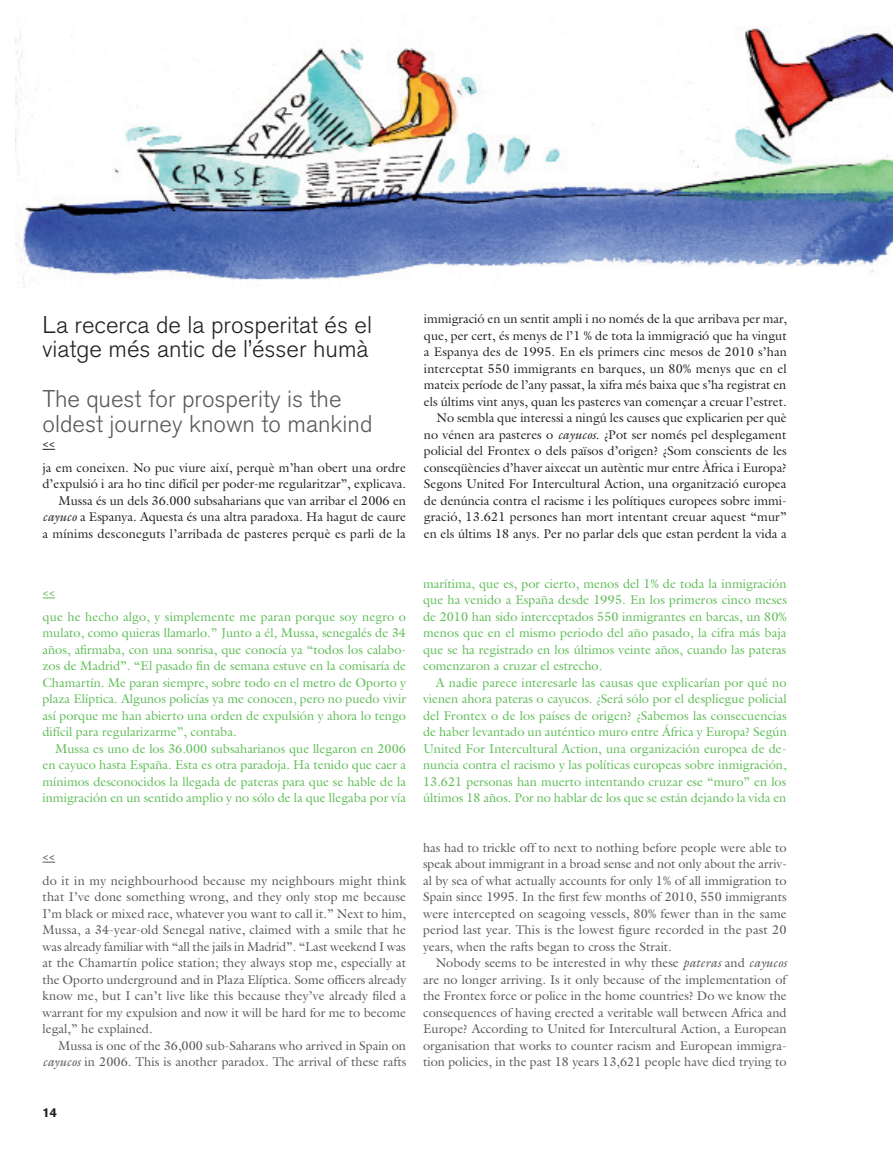
<style>
.page{position:relative;width:893px;height:1149px;background:#fff}
.page>*{position:absolute;margin:0;border:0;box-sizing:border-box;transform-origin:0 0}
.DESTACADO_LIGHT_16{font:300 24px/24.8px "Akzidenz Grotesk BE";color:#231f20}
.DESTACADO_LIGHT_16-2{font:300 24px/24.8px "Akzidenz Grotesk BE";color:#57585a}
.TXT_LECTURA_ENG{font:12.75px/16.5px "Galliard";color:#57585a;text-align:justify}
.TXT_LECTURA_CAST{font:12.75px/16.5px "Galliard";color:#5ebc55;text-align:justify}
.TXT_LECTURA_CAT{font:12.75px/16.5px "Galliard";color:#231f20;text-align:justify}
.t1{font:700 12.75px "Akzidenz Grotesk BE";color:#231f20}
.TXT_LECTURA_CAST-2{font:700 10.5px "Galliard";color:#57585a}
.TXT_LECTURA_CAST-3{font:700 10.5px "Galliard";color:#5ebc55}
.TXT_LECTURA_CAST-4{font:700 10.5px "Galliard";color:#231f20}
.s1{font-style:italic}
</style>
<div class="page">
<svg style="left:43px;top:861px;width:12px;height:1px"></svg>
<svg style="left:43px;top:597px;width:12px;height:1px"></svg>
<svg style="left:43px;top:449px;width:12px;height:1px"></svg>
<img style="left:16px;top:28px;width:877px;height:259px">
<p class="DESTACADO_LIGHT_16" style="left:43px;top:312px;width:331px">La recerca de la prosperitat és el viatge més antic de l’ésser humà</p>
<p class="DESTACADO_LIGHT_16-2" style="left:43px;top:386px;width:332px">The quest for prosperity is the oldest journey known to mankind</p>
<p class="TXT_LECTURA_CAST-4" style="left:43px;top:436px;width:14px">&lt;&lt;</p>
<p class="TXT_LECTURA_CAT" style="left:43px;top:459px;width:365px">ja em coneixen. No puc viure així, perquè m’han obert una ordre d’expulsió i ara ho tinc difícil per poder-me regularitzar”, explicava.</p>
<p class="TXT_LECTURA_CAT" style="left:43px;top:492px;width:365px;text-indent:16px">Mussa és un dels 36.000 subsaharians que van arribar el 2006 en <span class="s1">cayuco</span> a Espanya. Aquesta és una altra paradoxa. Ha hagut de caure a mínims desconeguts l’arribada de pasteres perquè es parli de la</p>
<p class="TXT_LECTURA_CAST-3" style="left:43px;top:585px;width:14px">&lt;&lt;</p>
<p class="TXT_LECTURA_CAST" style="left:43px;top:607px;width:365px">que he hecho algo, y simplemente me paran porque soy negro o mulato, como quieras llamarlo.” Junto a él, Mussa, senegalés de 34 años, afirmaba, con una sonrisa, que conocía ya “todos los calabo&shy;zos de Madrid”. “El pasado fin de semana estuve en la comisaría de Chamartín. Me paran siempre, sobre todo en el metro de Oporto y plaza Elíptica. Algunos policías ya me conocen, pero no puedo vivir así porque me han abierto una orden de expulsión y ahora lo tengo difícil para regularizarme”, contaba.</p>
<p class="TXT_LECTURA_CAST" style="left:43px;top:739px;width:365px;text-indent:13px">Mussa es uno de los 36.000 subsaharianos que llegaron en 2006 en cayuco hasta España. Esta es otra paradoja. Ha tenido que caer a mínimos desconocidos la llegada de pateras para que se hable de la inmigración en un sentido amplio y no sólo de la que llegaba por vía</p>
<p class="TXT_LECTURA_CAST-2" style="left:43px;top:849px;width:14px">&lt;&lt;</p>
<p class="TXT_LECTURA_ENG" style="left:43px;top:871px;width:365px">do it in my neighbourhood because my neighbours might think that I’ve done something wrong, and they only stop me because I’m black or mixed race, whatever you want to call it.” Next to him, Mussa, a 34-year-old Senegal native, claimed with a smile that he was already familiar with “all the jails in Madrid”. “Last weekend I was at the Chamartín police station; they always stop me, especially at the Oporto underground and in Plaza Elíptica. Some officers already know me, but I can’t live like this because they’ve already filed a warrant for my expulsion and now it will be hard for me to become legal,” he explained.</p>
<p class="TXT_LECTURA_ENG" style="left:43px;top:1036px;width:365px;text-align:right">Mussa is one of the 36,000 sub-Saharans who arrived in Spain on <span class="s1">cayucos</span> in 2006. This is another paradox. The arrival of these rafts</p>
<p class="t1" style="left:43px;top:1104px;width:16px">14</p>
<p class="TXT_LECTURA_CAT" style="left:424px;top:310px;width:365px">immigració en un sentit ampli i no només de la que arribava per mar, que, per cert, és menys de l’1 % de tota la immigració que ha vingut a Espanya des de 1995. En els primers cinc mesos de 2010 s’han interceptat 550 immigrants en barques, un 80% menys que en el mateix període de l’any passat, la xifra més baixa que s’ha registrat en els últims vint anys, quan les pasteres van començar a creuar l’estret.</p>
<p class="TXT_LECTURA_CAT" style="left:424px;top:409px;width:364px;text-indent:13px">No sembla que interessi a ningú les causes que explicarien per què no vénen ara pasteres o <span class="s1">cayucos</span>. ¿Pot ser només pel desplegament policial del Frontex o dels països d’origen? ¿Som conscients de les conseqüències d’haver aixecat un autèntic mur entre Àfrica i Europa?<br>Segons United For Intercultural Action, una organització europea de denúncia contra el racisme i les polítiques europees sobre immi&shy;gració, 13.621 persones han mort intentant creuar aquest “mur” en els últims 18 anys. Per no parlar dels que estan perdent la vida a</p>
<p class="TXT_LECTURA_CAST" style="left:423px;top:574px;width:365px">marítima, que es, por cierto, menos del 1% de toda la inmigración que ha venido a España desde 1995. En los primeros cinco meses de 2010 han sido interceptados 550 inmigrantes en barcas, un 80% menos que en el mismo periodo del año pasado, la cifra más baja que se ha registrado en los últimos veinte años, cuando las pateras comenzaron a cruzar el estrecho.</p>
<p class="TXT_LECTURA_CAST" style="left:423px;top:673px;width:365px;text-indent:13px">A nadie parece interesarle las causas que explicarían por qué no vienen ahora pateras o cayucos. ¿Será sólo por el despliegue policial del Frontex o de los países de origen? ¿Sabemos las consecuencias de haber levantado un auténtico muro entre África y Europa? Según United For Intercultural Action, una organización europea de de&shy;nuncia contra el racismo y las políticas europeas sobre inmigración, 13.621 personas han muerto intentando cruzar ese “muro” en los últimos 18 años. Por no hablar de los que se están dejando la vida en</p>
<p class="TXT_LECTURA_ENG" style="left:423px;top:838px;width:365px;text-align:left">has had to trickle off to next to nothing before people were able to speak about immigrant in a broad sense and not only about the arriv&shy;al by sea of what actually accounts for only 1% of all immigration to Spain since 1995. In the first few months of 2010, 550 immigrants were intercepted on seagoing vessels, 80% fewer than in the same period last year. This is the lowest figure recorded in the past 20 years, when the rafts began to cross the Strait.</p>
<p class="TXT_LECTURA_ENG" style="left:423px;top:954px;width:365px;text-indent:13px">Nobody seems to be interested in why these <span class="s1">pateras</span> and <span class="s1">cayucos </span>are no longer arriving. Is it only because of the implementation of the Frontex force or police in the home countries? Do we know the consequences of having erected a veritable wall between Africa and Europe? According to United for Intercultural Action, a European organisation that works to counter racism and European immigra&shy;tion policies, in the past 18 years 13,621 people have died trying to</p>
</div>
